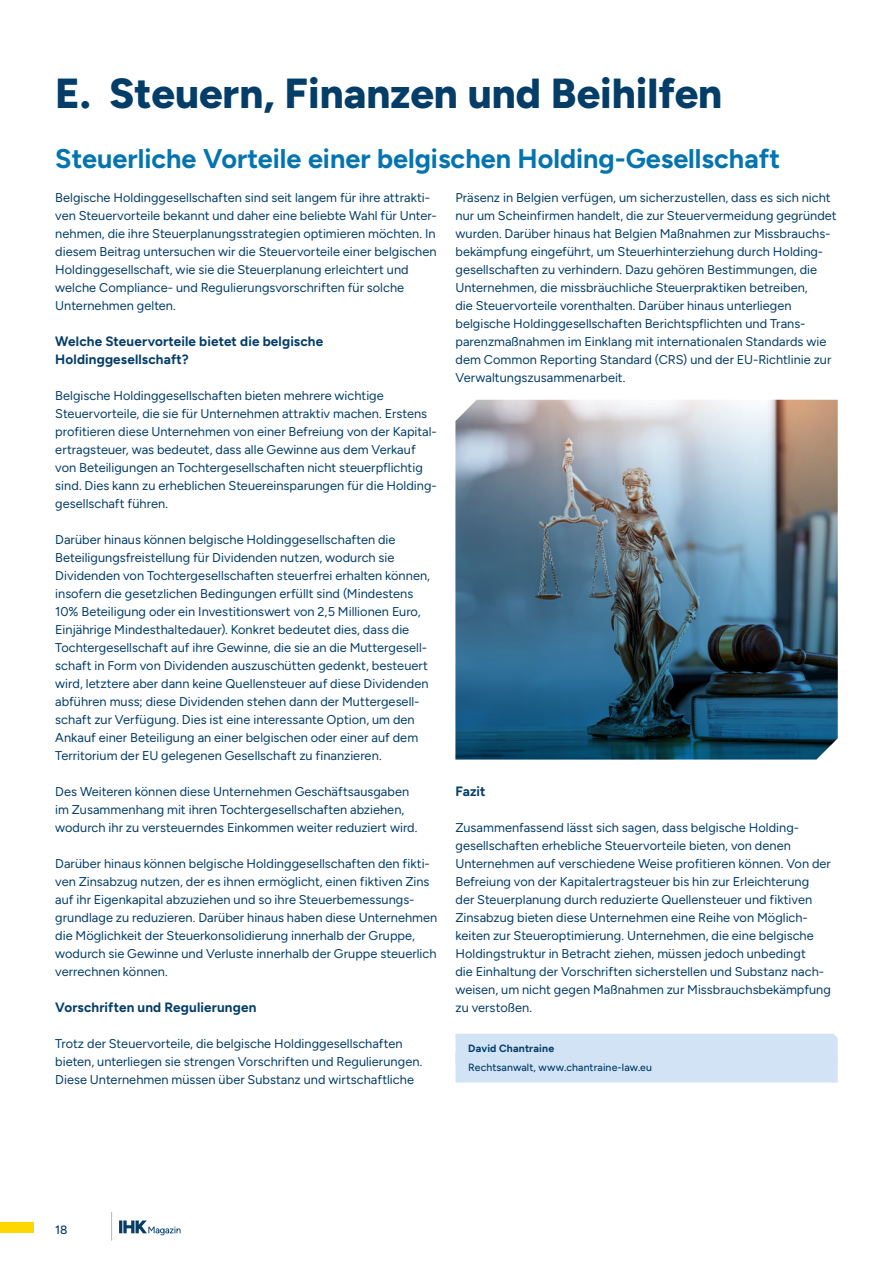
<style>
.page{position:relative;width:893px;height:1263px;background:#fff}
.page>*{position:absolute;margin:0;border:0;box-sizing:border-box;transform-origin:0 0}
.t1{font:800 42px "Figtree";color:#043d68}
.t2{font:700 27px "Figtree";color:#0474af}
.t3{font:700 13.5px/18px "Figtree";letter-spacing:.01em;color:#043d68}
.t4{font:12.75px/18px "Figtree";letter-spacing:.005em;color:#043d68}
.t5{font:500 12px "Figtree";color:#043d68}
.t6{font:500 10.5px "Figtree";letter-spacing:.01em;color:#043d68}
.t7{font:700 10.5px "Figtree";letter-spacing:.015em;color:#043d68}
</style>
<div class="page">
<div style="left:455px;top:1034px;width:383px;height:48px;background:#d2e3f6"></div>
<img style="left:455px;top:400px;width:383px;height:359px">
<div style="left:0;top:1222px;width:34px;height:11px;background:#ffd700"></div>
<svg style="left:119px;top:1220px;width:62px;height:15px"></svg>
<svg style="left:111px;top:1212px;width:1px;height:28px"></svg>
<h1 class="t1" style="left:55px;top:67px;width:668px">E. Steuern, Finanzen und Beihilfen</h1>
<h2 class="t2" style="left:55px;top:142px;width:726px">Steuerliche Vorteile einer belgischen Holding-Gesellschaft</h2>
<p class="t4" style="left:55px;top:188px;width:383px">Belgische Holdinggesellschaften sind seit langem für ihre attrakti&shy;ven Steuervorteile bekannt und daher eine beliebte Wahl für Unter&shy;nehmen, die ihre Steuerplanungsstrategien optimieren möchten. In diesem Beitrag untersuchen wir die Steuervorteile einer belgischen Holdinggesellschaft, wie sie die Steuerplanung erleichtert und welche Compliance- und Regulierungsvorschriften für solche Unternehmen gelten.</p>
<p class="t3" style="left:55px;top:332px;width:269px">Welche Steuervorteile bietet die belgische<br>Holdinggesellschaft?</p>
<p class="t4" style="left:55px;top:386px;width:383px">Belgische Holdinggesellschaften bieten mehrere wichtige Steuervorteile, die sie für Unternehmen attraktiv machen. Erstens profitieren diese Unternehmen von einer Befreiung von der Kapital&shy;ertragsteuer, was bedeutet, dass alle Gewinne aus dem Verkauf von Beteiligungen an Tochtergesellschaften nicht steuerpflichtig sind. Dies kann zu erheblichen Steuereinsparungen für die Holding&shy;gesellschaft führen.</p>
<p class="t4" style="left:55px;top:530px;width:376px">Darüber hinaus können belgische Holdinggesellschaften die Beteiligungsfreistellung für Dividenden nutzen, wodurch sie Dividenden von Tochtergesellschaften steuerfrei erhalten können, insofern die gesetzlichen Bedingungen erfüllt sind (Mindestens 10% Beteiligung oder ein Investitionswert von 2,5 Millionen Euro, Einjährige Mindesthaltedauer). Konkret bedeutet dies, dass die Tochtergesellschaft auf ihre Gewinne, die sie an die Muttergesell&shy;schaft in Form von Dividenden auszuschütten gedenkt, besteuert wird, letztere aber dann keine Quellensteuer auf diese Dividenden abführen muss; diese Dividenden stehen dann der Muttergesell&shy;schaft zur Verfügung. Dies ist eine interessante Option, um den Ankauf einer Beteiligung an einer belgischen oder einer auf dem Territorium der EU gelegenen Gesellschaft zu finanzieren.</p>
<p class="t4" style="left:55px;top:782px;width:364px">Des Weiteren können diese Unternehmen Geschäftsausgaben im Zusammenhang mit ihren Tochtergesellschaften abziehen, wodurch ihr zu versteuerndes Einkommen weiter reduziert wird.</p>
<p class="t4" style="left:55px;top:854px;width:384px">Darüber hinaus können belgische Holdinggesellschaften den fikti&shy;ven Zinsabzug nutzen, der es ihnen ermöglicht, einen fiktiven Zins auf ihr Eigenkapital abzuziehen und so ihre Steuerbemessungs&shy;grundlage zu reduzieren. Darüber hinaus haben diese Unternehmen die Möglichkeit der Steuerkonsolidierung innerhalb der Gruppe, wodurch sie Gewinne und Verluste innerhalb der Gruppe steuerlich verrechnen können.</p>
<p class="t3" style="left:55px;top:998px;width:203px">Vorschriften und Regulierungen</p>
<p class="t4" style="left:55px;top:1034px;width:369px">Trotz der Steuervorteile, die belgische Holdinggesellschaften bieten, unterliegen sie strengen Vorschriften und Regulierungen.<br>Diese Unternehmen müssen über Substanz und wirtschaftliche</p>
<p class="t4" style="left:455px;top:188px;width:383px">Präsenz in Belgien verfügen, um sicherzustellen, dass es sich nicht nur um Scheinfirmen handelt, die zur Steuervermeidung gegründet wurden. Darüber hinaus hat Belgien Maßnahmen zur Missbrauchs&shy;bekämpfung eingeführt, um Steuerhinterziehung durch Holding&shy;gesellschaften zu verhindern. Dazu gehören Bestimmungen, die Unternehmen, die missbräuchliche Steuerpraktiken betreiben,<br>die Steuervorteile vorenthalten. Darüber hinaus unterliegen belgische Holdinggesellschaften Berichtspflichten und Trans&shy;parenzmaßnahmen im Einklang mit internationalen Standards wie dem Common Reporting Standard (CRS) und der EU-Richtlinie zur Verwaltungszusammenarbeit.</p>
<p class="t3" style="left:455px;top:782px;width:32px">Fazit</p>
<p class="t4" style="left:455px;top:818px;width:377px">Zusammenfassend lässt sich sagen, dass belgische Holding&shy;gesellschaften erhebliche Steuervorteile bieten, von denen Unternehmen auf verschiedene Weise profitieren können. Von der Befreiung von der Kapitalertragsteuer bis hin zur Erleichterung der Steuerplanung durch reduzierte Quellensteuer und fiktiven Zinsabzug bieten diese Unternehmen eine Reihe von Möglich&shy;keiten zur Steueroptimierung. Unternehmen, die eine belgische Holdingstruktur in Betracht ziehen, müssen jedoch unbedingt<br>die Einhaltung der Vorschriften sicherstellen und Substanz nach&shy;weisen, um nicht gegen Maßnahmen zur Missbrauchsbekämpfung zu verstoßen.</p>
<p class="t7" style="left:468px;top:1042px;width:87px">David Chantraine</p>
<p class="t6" style="left:468px;top:1062px;width:185px">Rechtsanwalt, www.chantraine-law.eu</p>
<p class="t5" style="left:55px;top:1223px;width:14px">18</p>
</div>
